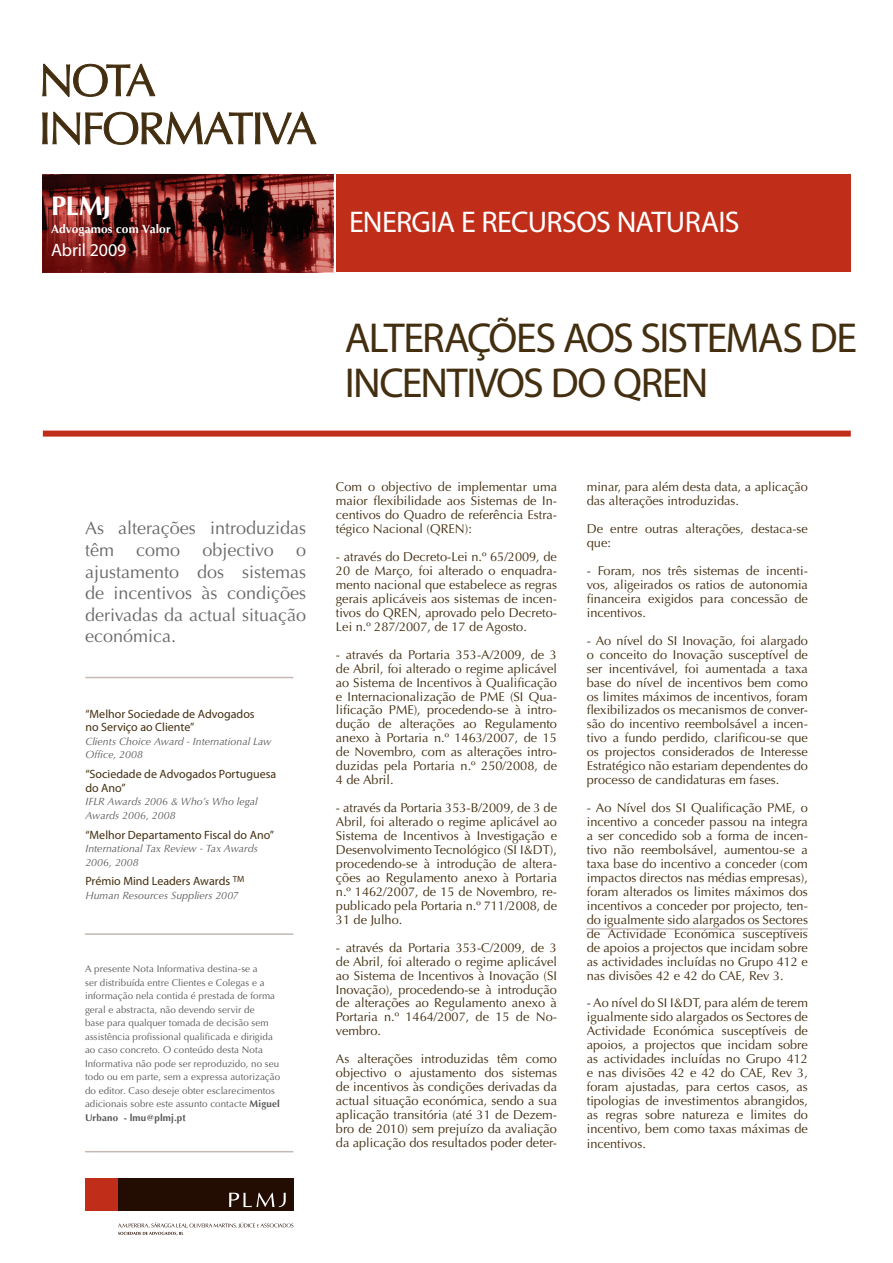
<style>
.page{position:relative;width:893px;height:1263px;background:#fff}
.page>*{position:absolute;margin:0;border:0;box-sizing:border-box;transform-origin:0 0}
.t1{font:42px/45px "Myriad Pro";letter-spacing:-.035em;color:#432e10}
.t2{font:30px "Myriad Pro";letter-spacing:-.025em;color:#fff}
.t3{font:700 27px "Optima";color:#fff}
.t4{font:18px/21.6px "Optima";color:#69696c;text-align:justify}
.t5{font:18px "Myriad Pro";letter-spacing:-.005em;color:#fff}
.t6{font:12.75px/14px "Optima";color:#432e10;text-align:justify}
.t7{font:12px/13.5px "Myriad Pro";color:#432e10}
.t8{font:700 12px "Optima";letter-spacing:.01em;color:#fff}
.t9{font:italic 10.5px/13.5px "Optima";letter-spacing:.005em;color:#57585a}
.t10{font:9.75px/13.5px "Optima";letter-spacing:.01em;color:#57585a}
.s1{font-weight:700}
</style>
<div class="page">
<svg style="left:42px;top:112px;width:275px;height:33px"></svg>
<svg style="left:42px;top:64px;width:114px;height:33px"></svg>
<div style="left:118px;top:1178px;width:175px;height:33px;background:#230d02"></div>
<div style="left:85px;top:1178px;width:33px;height:33px;background:#c02d19"></div>
<svg style="left:229px;top:1193px;width:57px;height:14px"></svg>
<svg style="left:118px;top:1222px;width:175px;height:13px"></svg>
<div style="left:43px;top:431px;width:808px;height:6px;background:#c02d19"></div>
<svg style="left:43px;top:174px;width:290px;height:98px;background:#62201e"></svg>
<div style="left:336px;top:174px;width:515px;height:98px;background:#c02d19"></div>
<hr style="left:85px;top:677px;width:208px;height:1px;background:#c5b9b3">
<hr style="left:85px;top:1151px;width:208px;height:1px;background:#c5b9b3">
<hr style="left:85px;top:933px;width:208px;height:2px;background:#c5b9b3">
<hr style="left:586px;top:928px;width:222px;height:1px;background:#c5b9b3">
<p class="t3" style="left:51px;top:190px;width:62px">PLMJ</p>
<p class="t8" style="left:51px;top:221px;width:121px">Advogamos com Valor</p>
<p class="t5" style="left:51px;top:239px;width:77px">Abril 2009</p>
<p class="t2" style="left:349px;top:204px;width:392px">ENERGIA E RECURSOS NATURAIS</p>
<p class="t1" style="left:345px;top:315px;width:514px">ALTERAÇÕES AOS SISTEMAS DE<br>INCENTIVOS DO QREN</p>
<p class="t4" style="left:85px;top:518px;width:223px">As alterações introduzidas têm como objectivo o ajustamento dos sistemas de incentivos às condições derivadas da actual situação económica.</p>
<p class="t7" style="left:85px;top:707px;width:171px">“Melhor Sociedade de Advogados no Serviço ao Cliente”</p>
<p class="t9" style="left:85px;top:734px;width:187px">Clients Choice Award - International Law<br>Office, 2008</p>
<p class="t7" style="left:85px;top:767px;width:192px">“Sociedade de Advogados Portuguesa do Ano”</p>
<p class="t9" style="left:85px;top:795px;width:174px">IFLR Awards 2006 &amp; Who’s Who legal<br>Awards 2006, 2008</p>
<p class="t7" style="left:85px;top:827px;width:190px">“Melhor Departamento Fiscal do Ano”</p>
<p class="t9" style="left:85px;top:842px;width:174px">International Tax Review - Tax Awards<br>2006, 2008</p>
<p class="t7" style="left:85px;top:874px;width:161px">Prémio Mind Leaders Awards <sup>TM</sup></p>
<p class="t9" style="left:85px;top:889px;width:155px">Human Resources Suppliers 2007</p>
<p class="t10" style="left:85px;top:962px;width:197px">A presente Nota Informativa destina-se a<br>ser distribuída entre Clientes e Colegas e a informação nela contida é prestada de forma geral e abstracta, não devendo servir de<br>base para qualquer tomada de decisão sem assistência profissional qualificada e dirigida ao caso concreto. O conteúdo desta Nota Informativa não pode ser reproduzido, no seu todo ou em parte, sem a expressa autorização do editor. Caso deseje obter esclarecimentos adicionais sobre este assunto contacte <span class="s1">Miguel Urbano - lmu@plmj.pt</span></p>
<p class="t6" style="left:336px;top:480px;width:223px">Com o objectivo de implementar uma maior flexibilidade aos Sistemas de In&shy;centivos do Quadro de referência Estra&shy;tégico Nacional (QREN):</p>
<p class="t6" style="left:336px;top:550px;width:223px">- através do Decreto-Lei n.º 65/2009, de 20 de Março, foi alterado o enquadra&shy;mento nacional que estabelece as regras gerais aplicáveis aos sistemas de incen&shy;tivos do QREN, aprovado pelo Decreto-Lei n.º 287/2007, de 17 de Agosto.</p>
<p class="t6" style="left:336px;top:647px;width:223px">- através da Portaria 353-A/2009, de 3 de Abril, foi alterado o regime aplicável ao Sistema de Incentivos à Qualificação e Internacionalização de PME (SI Qua&shy;lificação PME), procedendo-se à intro&shy;dução de alterações ao Regulamento anexo à Portaria n.º 1463/2007, de 15 de Novembro, com as alterações intro&shy;duzidas pela Portaria n.º 250/2008, de 4 de Abril.</p>
<p class="t6" style="left:336px;top:801px;width:223px">- através da Portaria 353-B/2009, de 3 de Abril, foi alterado o regime aplicável ao Sistema de Incentivos à Investigação e Desenvolvimento Tecnológico (SI I&amp;DT), procedendo-se à introdução de altera&shy;ções ao Regulamento anexo à Portaria n.º 1462/2007, de 15 de Novembro, re&shy;publicado pela Portaria n.º 711/2008, de 31 de Julho.</p>
<p class="t6" style="left:336px;top:940px;width:223px">- através da Portaria 353-C/2009, de 3 de Abril, foi alterado o regime aplicável ao Sistema de Incentivos à Inovação (SI Inovação), procedendo-se à introdução de alterações ao Regulamento anexo à Portaria n.º 1464/2007, de 15 de No&shy;vembro.</p>
<p class="t6" style="left:336px;top:1052px;width:223px">As alterações introduzidas têm como objectivo o ajustamento dos sistemas de incentivos às condições derivadas da actual situação económica, sendo a sua aplicação transitória (até 31 de Dezem&shy;bro de 2010) sem prejuízo da avaliação da aplicação dos resultados poder deter-</p>
<p class="t6" style="left:587px;top:480px;width:223px">minar, para além desta data, a aplicação das alterações introduzidas.</p>
<p class="t6" style="left:587px;top:522px;width:223px">De entre outras alterações, destaca-se que:</p>
<p class="t6" style="left:587px;top:564px;width:223px">- Foram, nos três sistemas de incenti&shy;vos, aligeirados os ratios de autonomia financeira exigidos para concessão de incentivos.</p>
<p class="t6" style="left:587px;top:634px;width:223px">- Ao nível do SI Inovação, foi alargado o conceito do Inovação susceptível de ser incentivável, foi aumentada a taxa base do nível de incentivos bem como os limites máximos de incentivos, foram flexibilizados os mecanismos de conver&shy;são do incentivo reembolsável a incen&shy;tivo a fundo perdido, clarificou-se que os projectos considerados de Interesse Estratégico não estariam dependentes do processo de candidaturas em fases.</p>
<p class="t6" style="left:587px;top:801px;width:223px">- Ao Nível dos SI Qualificação PME, o incentivo a conceder passou na integra a ser concedido sob a forma de incen&shy;tivo não reembolsável, aumentou-se a taxa base do incentivo a conceder (com impactos directos nas médias empresas), foram alterados os limites máximos dos incentivos a conceder por projecto, ten&shy;do igualmente sido alargados os Sectores de Actividade Económica susceptíveis de apoios a projectos que incidam sobre as actividades incluídas no Grupo 412 e nas divisões 42 e 42 do CAE, Rev 3.</p>
<p class="t6" style="left:587px;top:996px;width:223px">- Ao nível do SI I&amp;DT, para além de terem igualmente sido alargados os Sectores de Actividade Económica susceptíveis de apoios, a projectos que incidam sobre as actividades incluídas no Grupo 412 e nas divisões 42 e 42 do CAE, Rev 3, foram ajustadas, para certos casos, as tipologias de investimentos abrangidos, as regras sobre natureza e limites do incentivo, bem como taxas máximas de incentivos.</p>
</div>
